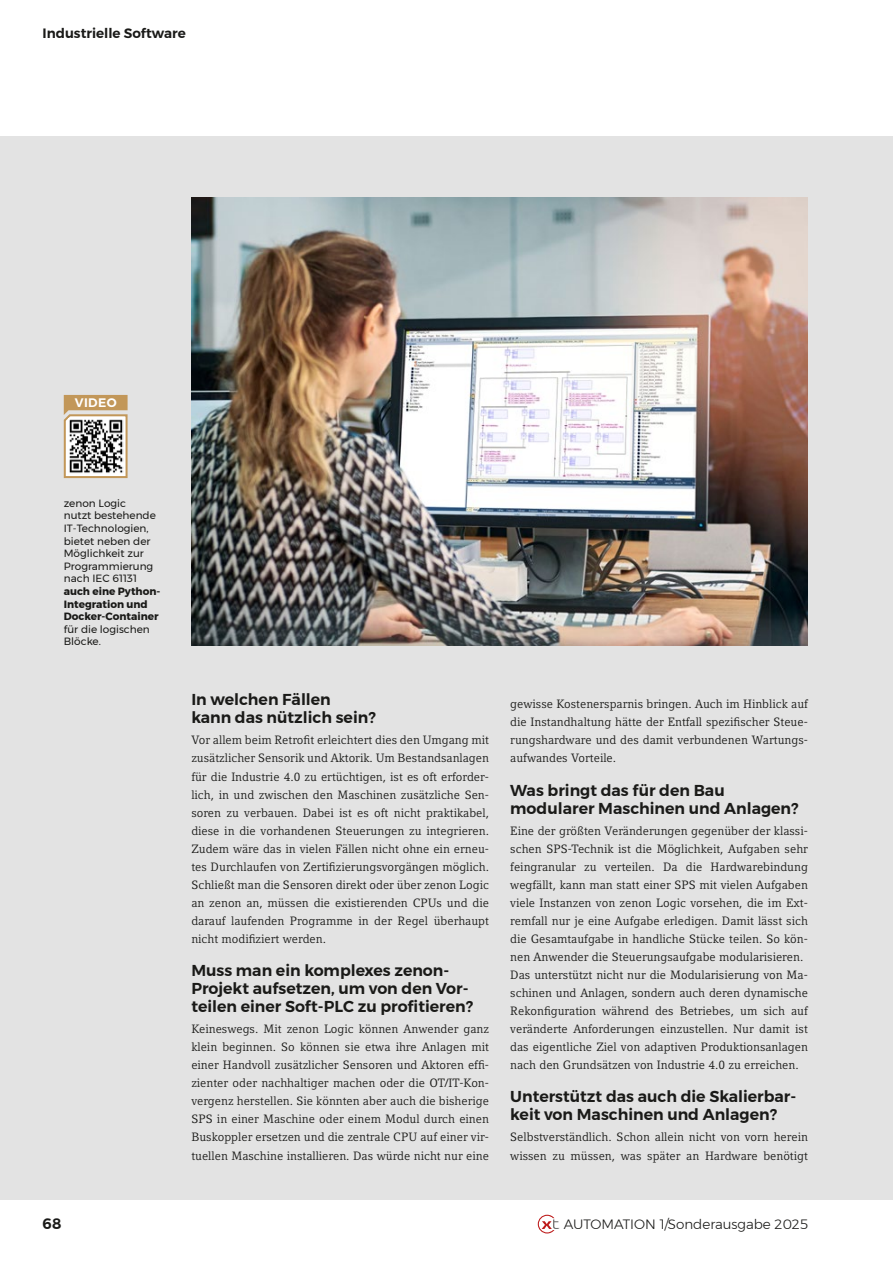
<style>
.page{position:relative;width:893px;height:1263px;background:#fff}
.page>*{position:absolute;margin:0;border:0;box-sizing:border-box;transform-origin:0 0}
.t1{font:600 15.75px/18px "Montserrat";color:#1a1a18}
.t2{font:600 15px "Montserrat";color:#1a1a18}
.t3{font:300 13.5px "Montserrat";color:#1a1a18}
.t4{font:600 13.5px "Montserrat";color:#1a1a18}
.t5{font:600 12.3px "Montserrat";letter-spacing:.03em;color:#fff}
.t6{font:12px/18px "Compatil Letter LT Pro";color:#1a1a18;text-align:justify}
.t7{font:10.5px/12.6px "Montserrat";color:#1a1a18}
.t8{font:700 10.5px/12.6px "Montserrat";color:#1a1a18}
</style>
<div class="page">
<div style="left:0;top:136px;width:893px;height:1063px;background:#e3e3e3"></div>
<svg style="left:538px;top:1215px;width:21px;height:18px"></svg>
<img style="left:191px;top:198px;width:617px;height:447px">
<svg style="left:63px;top:395px;width:65px;height:84px;background:#ada190"></svg>
<p class="t4" style="left:43px;top:23px;width:145px">Industrielle Software</p>
<p class="t5" style="left:75px;top:393px;width:43px">VIDEO</p>
<p class="t7" style="left:64px;top:497px;width:94px">zenon Logic nutzt bestehende<br>IT-Technologien, bietet neben der<br>Möglichkeit zur<br>Programmierung nach IEC 61131</p>
<p class="t8" style="left:64px;top:585px;width:98px">auch eine Python-<br>Integration und<br>Docker-Container</p>
<p class="t7" style="left:64px;top:623px;width:88px">für die logischen<br>Blöcke.</p>
<h1 class="t1" style="left:191px;top:691px;width:186px">In welchen Fällen<br>kann das nützlich sein?</h1>
<p class="t6" style="left:191px;top:731px;width:299px">Vor allem beim Retrofit erleichtert dies den Umgang mit zusätzlicher Sensorik und Aktorik. Um Bestandsanlagen für die Industrie 4.0 zu ertüchtigen, ist es oft erforder&shy;lich, in und zwischen den Maschinen zusätzliche Sen&shy;soren zu verbauen. Dabei ist es oft nicht praktikabel, diese in die vorhandenen Steuerungen zu integrieren.<br>Zudem wäre das in vielen Fällen nicht ohne ein erneu&shy;tes Durchlaufen von Zertifizierungsvorgängen möglich.<br>Schließt man die Sensoren direkt oder über zenon Logic an zenon an, müssen die existierenden CPUs und die darauf laufenden Programme in der Regel überhaupt nicht modifiziert werden.</p>
<h1 class="t1" style="left:191px;top:961px;width:283px">Muss man ein komplexes zenon-<br>Projekt aufsetzen, um von den Vor&shy;teilen einer Soft-PLC zu profitieren?</h1>
<p class="t6" style="left:191px;top:1020px;width:299px">Keineswegs. Mit zenon Logic können Anwender ganz klein beginnen. So können sie etwa ihre Anlagen mit einer Handvoll zusätzlicher Sensoren und Aktoren effi&shy;zienter oder nachhaltiger machen oder die OT/IT-Kon&shy;vergenz herstellen. Sie könnten aber auch die bisherige SPS in einer Maschine oder einem Modul durch einen Buskoppler ersetzen und die zentrale CPU auf einer vir&shy;tuellen Maschine installieren. Das würde nicht nur eine</p>
<p class="t6" style="left:510px;top:695px;width:299px">gewisse Kostenersparnis bringen. Auch im Hinblick auf die Instandhaltung hätte der Entfall spezifischer Steue&shy;rungshardware und des damit verbundenen Wartungs&shy;aufwandes Vorteile.</p>
<h1 class="t1" style="left:510px;top:781px;width:290px">Was bringt das für den Bau modularer Maschinen und Anlagen?</h1>
<p class="t6" style="left:510px;top:821px;width:299px;text-align:left">Eine der größten Veränderungen gegenüber der klassi&shy;schen SPS-Technik ist die Möglichkeit, Aufgaben sehr feingranular zu verteilen. Da die Hardwarebindung wegfällt, kann man statt einer SPS mit vielen Aufgaben viele Instanzen von zenon Logic vorsehen, die im Ext&shy;remfall nur je eine Aufgabe erledigen. Damit lässt sich die Gesamtaufgabe in handliche Stücke teilen. So kön&shy;nen Anwender die Steuerungsaufgabe modularisieren.<br>Das unterstützt nicht nur die Modularisierung von Ma&shy;schinen und Anlagen, sondern auch deren dynamische Rekonfiguration während des Betriebes, um sich auf veränderte Anforderungen einzustellen. Nur damit ist das eigentliche Ziel von adaptiven Produktionsanlagen nach den Grundsätzen von Industrie 4.0 zu erreichen.</p>
<h1 class="t1" style="left:510px;top:1088px;width:288px">Unterstützt das auch die Skalierbar&shy;keit von Maschinen und Anlagen?</h1>
<p class="t6" style="left:510px;top:1128px;width:299px">Selbstverständlich. Schon allein nicht von vorn herein wissen zu müssen, was später an Hardware benötigt</p>
<p class="t2" style="left:43px;top:1212px;width:20px">68</p>
<p class="t3" style="left:564px;top:1214px;width:245px">AUTOMATION 1/Sonderausgabe 2025</p>
</div>
